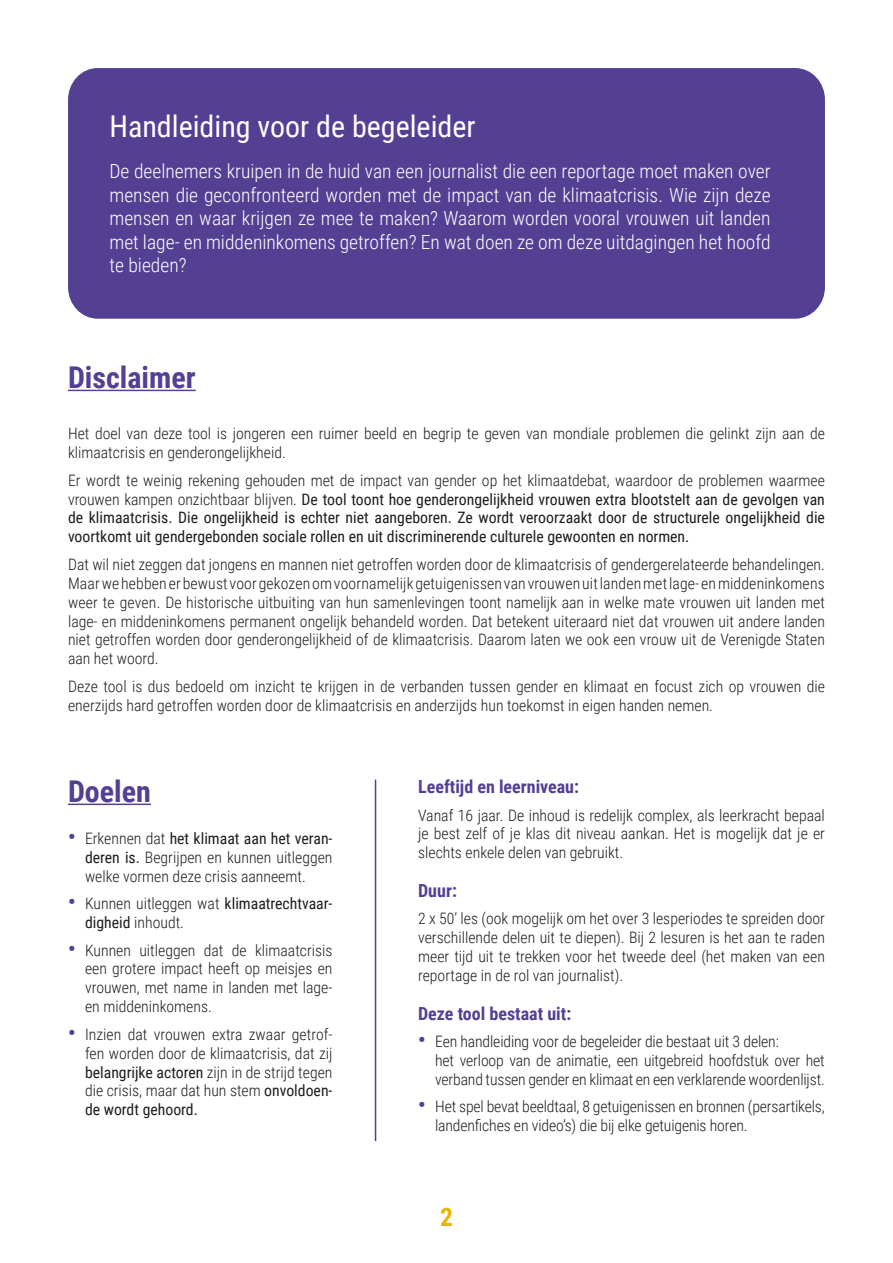
<style>
.page{position:relative;width:893px;height:1263px;background:#fff}
.page>*{position:absolute;margin:0;border:0;box-sizing:border-box;transform-origin:0 0}
.t1{font:30px "Roboto Condensed";color:#fff}
.t2{font:700 30px "Roboto Condensed";color:#544093}
.t3{font:700 25.5px "Roboto Condensed";color:#edb300}
.t4{font:300 19.5px/23.4px "Roboto Condensed";color:#fff;text-align:justify}
.t5{font:700 18px "Roboto Condensed";color:#544093}
.t6{font:300 15.75px/18.9px "Roboto Condensed";color:#1d1d1b;text-align:justify}
.t7{font:15.75px/18.9px "Roboto Condensed";color:#1d1d1b;text-align:justify}
.s1{font-weight:300}
.s2{font-weight:700;font-size:21px;color:#544093}
.s3{font-weight:400}
</style>
<div class="page">
<hr style="left:68px;top:390px;width:128px;height:1px;background:#544093">
<hr style="left:68px;top:803px;width:83px;height:2px;background:#544093">
<hr style="left:375px;top:780px;width:1px;height:361px;background:#544093">
<div style="left:68px;top:68px;width:757px;height:251px;background:#544093;border-radius:31px"></div>
<h1 class="t1" style="left:109px;top:106px;width:368px">Handleiding voor de begeleider</h1>
<p class="t4" style="left:109px;top:159px;width:663px">De deelnemers kruipen in de huid van een journalist die een reportage moet maken over mensen die geconfronteerd worden met de impact van de klimaatcrisis. Wie zijn deze mensen en waar krijgen ze mee te maken? Waarom worden vooral vrouwen uit landen met lage- en middeninkomens getroffen? En wat doen ze om deze uitdagingen het hoofd te bieden?</p>
<h1 class="t2" style="left:68px;top:356px;width:129px">Disclaimer</h1>
<p class="t6" style="left:68px;top:424px;width:758px">Het doel van deze tool is jongeren een ruimer beeld en begrip te geven van mondiale problemen die gelinkt zijn aan de klimaatcrisis en genderongelijkheid.</p>
<p class="t7" style="left:68px;top:470px;width:758px"><span class="s1">Er wordt te weinig rekening gehouden met de impact van gender op het klimaatdebat, waardoor de problemen waarmee vrouwen kampen onzichtbaar blijven.</span> De tool toont hoe genderongelijkheid vrouwen extra blootstelt aan de gevolgen van de klimaatcrisis. Die ongelijkheid is echter niet aangeboren. Ze wordt veroorzaakt door de structurele ongelijkheid die voortkomt uit gendergebonden sociale rollen en uit discriminerende culturele gewoonten en normen.</p>
<p class="t6" style="left:68px;top:554px;width:758px">Dat wil niet zeggen dat jongens en mannen niet getroffen worden door de klimaatcrisis of gendergerelateerde behandelingen.<br>Maar we hebben er bewust voor gekozen om voornamelijk getuigenissen van vrouwen uit landen met lage- en middeninkomens weer te geven. De historische uitbuiting van hun samenlevingen toont namelijk aan in welke mate vrouwen uit landen met lage- en middeninkomens permanent ongelijk behandeld worden. Dat betekent uiteraard niet dat vrouwen uit andere landen niet getroffen worden door genderongelijkheid of de klimaatcrisis. Daarom laten we ook een vrouw uit de Verenigde Staten aan het woord.</p>
<p class="t6" style="left:68px;top:676px;width:758px">Deze tool is dus bedoeld om inzicht te krijgen in de verbanden tussen gender en klimaat en focust zich op vrouwen die enerzijds hard getroffen worden door de klimaatcrisis en anderzijds hun toekomst in eigen handen nemen.</p>
<h1 class="t2" style="left:68px;top:770px;width:84px">Doelen</h1>
<p class="t6" style="left:85px;top:828px;width:249px;text-indent:-17px"><span class="s2">•</span> Erkennen dat <span class="s3">het klimaat aan het veran&shy;deren is.</span> Begrijpen en kunnen uitleggen welke vormen deze crisis aanneemt.</p>
<p class="t6" style="left:85px;top:894px;width:249px;text-indent:-17px"><span class="s2">•</span> Kunnen uitleggen wat <span class="s3">klimaatrechtvaar&shy;digheid</span> inhoudt.</p>
<p class="t6" style="left:85px;top:940px;width:249px;text-indent:-17px"><span class="s2">•</span> Kunnen uitleggen dat de klimaatcrisis een grotere impact heeft op meisjes en vrouwen, met name in landen met lage&shy;en middeninkomens.</p>
<p class="t6" style="left:85px;top:1024px;width:249px;text-indent:-17px"><span class="s2">•</span> Inzien dat vrouwen extra zwaar getrof&shy;fen worden door de klimaatcrisis, dat zij <span class="s3">belangrijke actoren</span> zijn in de strijd tegen die crisis, maar dat hun stem <span class="s3">onvoldoen&shy;de wordt gehoord.</span></p>
<p class="t5" style="left:418px;top:774px;width:162px">Leeftijd en leerniveau:</p>
<p class="t6" style="left:418px;top:805px;width:408px">Vanaf 16 jaar. De inhoud is redelijk complex, als leerkracht bepaal je best zelf of je klas dit niveau aankan. Het is mogelijk dat je er slechts enkele delen van gebruikt.</p>
<p class="t5" style="left:418px;top:878px;width:40px">Duur:</p>
<p class="t6" style="left:418px;top:909px;width:408px">2 x 50’ les (ook mogelijk om het over 3 lesperiodes te spreiden door verschillende delen uit te diepen). Bij 2 lesuren is het aan te raden meer tijd uit te trekken voor het tweede deel (het maken van een reportage in de rol van journalist).</p>
<p class="t5" style="left:418px;top:1001px;width:155px">Deze tool bestaat uit:</p>
<p class="t6" style="left:435px;top:1031px;width:391px;text-align:left;text-indent:-17px"><span class="s2">•</span> Een handleiding voor de begeleider die bestaat uit 3 delen:<br>het verloop van de animatie, een uitgebreid hoofdstuk over het verband tussen gender en klimaat en een verklarende woordenlijst.</p>
<p class="t6" style="left:435px;top:1097px;width:391px;text-indent:-17px"><span class="s2">•</span> Het spel bevat beeldtaal, 8 getuigenissen en bronnen (persartikels, landenfiches en video’s) die bij elke getuigenis horen.</p>
<h2 class="t3" style="left:440px;top:1199px;width:14px">2</h2>
</div>
